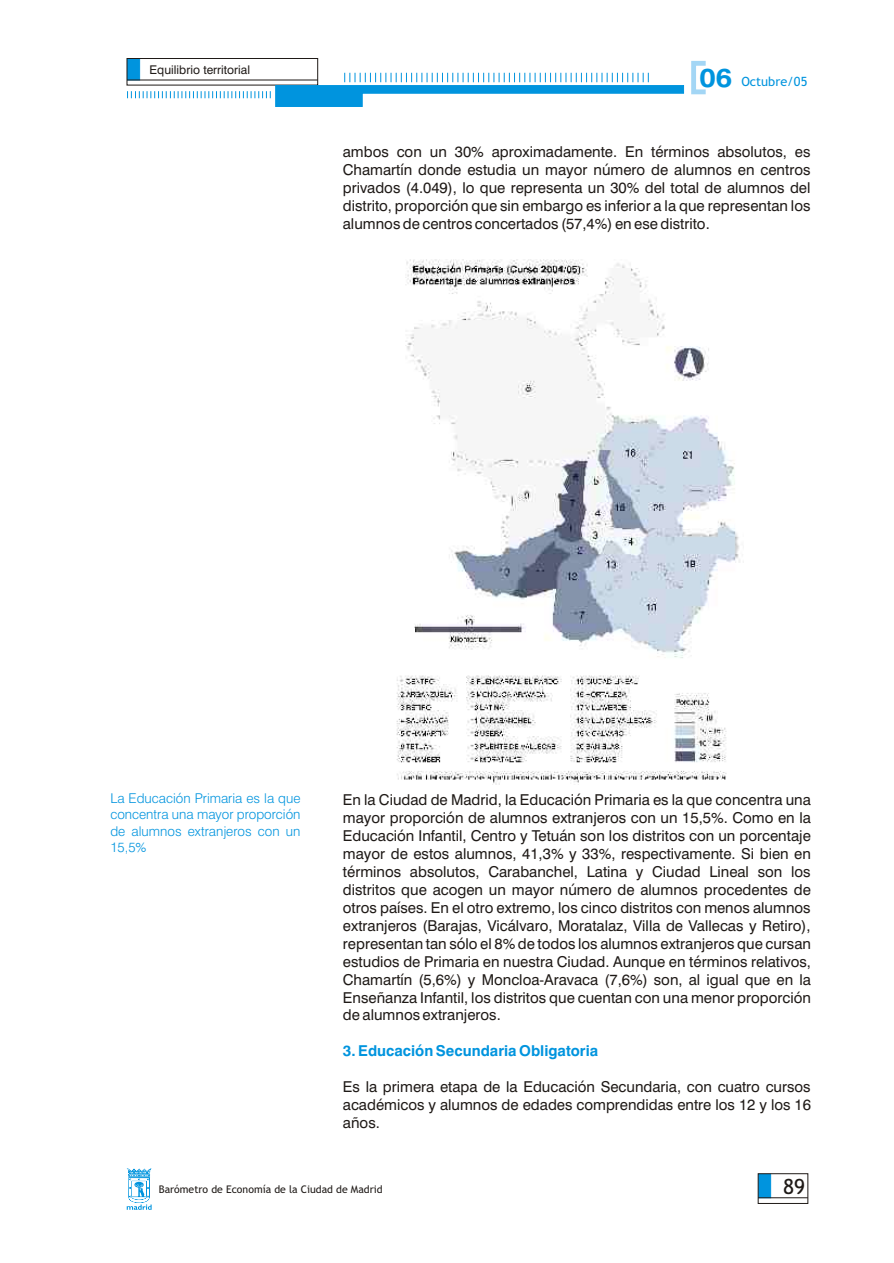
<style>
.page{position:relative;width:894px;height:1263px;background:#fff}
.page>*{position:absolute;margin:0;border:0;box-sizing:border-box;transform-origin:0 0}
.t1{font:21px "Trebuchet MS";color:#1f1a17}
.t2{font:15px/18px "Swis 721 BT";color:#1f1a17;text-align:justify}
.t3{font:700 15px "Swis 721 BT";color:#0094de}
.t4{font:13.5px/16.2px "Swis 721 Lt BT";color:#0094de;text-align:justify}
.t5{font:12.75px "Trebuchet MS";color:#0094de}
.t6{font:12px "Swis 721 BT";color:#1f1a17}
.t7{font:10.5px "Trebuchet MS";color:#1f1a17}
.s1{font-family:"Swis 721 BT";font-weight:700;font-size:26.4px}
</style>
<div class="page">
<svg style="left:760px;top:1175px;width:11px;height:22px"></svg>
<hr style="left:758px;top:1197px;width:50px;height:1px;background:#1f1a17">
<div style="left:758px;top:1173px;width:50px;height:31px;border:1px solid #1f1a17"></div>
<svg style="left:127px;top:1168px;width:25px;height:42px"></svg>
<div style="left:691px;top:61px;width:17px;height:33px;border:5px solid #a3d6f5"></div>
<svg style="left:127px;top:58px;width:557px;height:49px"></svg>
<img style="left:396px;top:259px;width:344px;height:526px">
<p class="t6" style="left:150px;top:65px;width:102px">Equilibrio territorial</p>
<p class="t5" style="left:699px;top:76px;width:109px"><span class="s1">06</span> Octubre/05</p>
<p class="t2" style="left:343px;top:144px;width:469px">ambos con un 30% aproximadamente. En términos absolutos, es Chamartín donde estudia un mayor número de alumnos en centros privados (4.049), lo que representa un 30% del total de alumnos del distrito, proporción que sin embargo es inferior a la que representan los alumnos de centros concertados (57,4%) en ese distrito.</p>
<p class="t4" style="left:110px;top:792px;width:192px">La Educación Primaria es la que concentra una mayor proporción de alumnos extranjeros con un 15,5%</p>
<p class="t2" style="left:343px;top:792px;width:470px">En la Ciudad de Madrid, la Educación Primaria es la que concentra una mayor proporción de alumnos extranjeros con un 15,5%. Como en la Educación Infantil, Centro y Tetuán son los distritos con un porcentaje mayor de estos alumnos, 41,3% y 33%, respectivamente. Si bien en términos absolutos, Carabanchel, Latina y Ciudad Lineal son los distritos que acogen un mayor número de alumnos procedentes de otros países. En el otro extremo, los cinco distritos con menos alumnos extranjeros (Barajas, Vicálvaro, Moratalaz, Villa de Vallecas y Retiro), representan tan sólo el 8% de todos los alumnos extranjeros que cursan estudios de Primaria en nuestra Ciudad. Aunque en términos relativos, Chamartín (5,6%) y Moncloa-Aravaca (7,6%) son, al igual que en la Enseñanza Infantil, los distritos que cuentan con una menor proporción de alumnos extranjeros.</p>
<p class="t3" style="left:343px;top:1045px;width:257px">3. Educación Secundaria Obligatoria</p>
<p class="t2" style="left:343px;top:1080px;width:470px">Es la primera etapa de la Educación Secundaria, con cuatro cursos académicos y alumnos de edades comprendidas entre los 12 y los 16 años.</p>
<p class="t7" style="left:159px;top:1185px;width:225px">Barómetro de Economía de la Ciudad de Madrid</p>
<h1 class="t1" style="left:783px;top:1179px;width:24px">89</h1>
</div>
